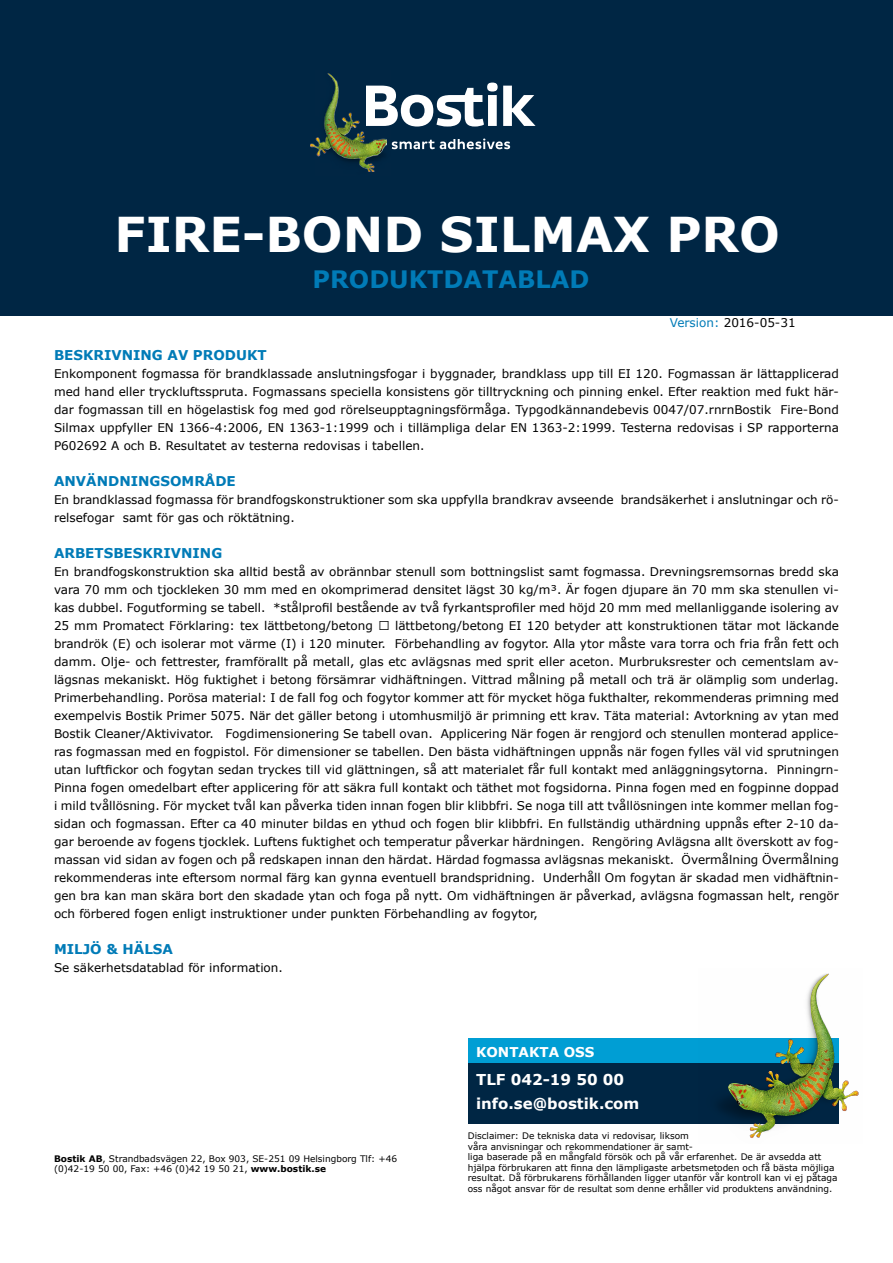
<style>
.page{position:relative;width:893px;height:1263px;background:#fff}
.page>*{position:absolute;margin:0;border:0;box-sizing:border-box;transform-origin:0 0}
.t1{font:700 48px "Verdana";color:#fff}
.t2{font:700 24px "Verdana";color:#007bb7}
.t3{font:700 23.55px "Verdana";color:#fff}
.t4{font:700 19.05px "Verdana";color:#fff}
.t5{font:700 15px/24px "Verdana";color:#fff}
.t6{font:700 13.5px "Verdana";color:#007bb7}
.t7{font:700 13.5px "Verdana";color:#fff}
.t8{font:12px/18px "Verdana";color:#000;text-align:justify}
.t9{font:9px/10.5px "Verdana";color:#000}
.s1{color:#007bb7}
.s2{font-weight:700}
</style>
<div class="page">
<div style="left:0;top:0;width:893px;height:316px;background:#002644"></div>
<img style="left:311px;top:73px;width:75px;height:98px">
<svg style="left:392px;top:139px;width:118px;height:10px"></svg>
<svg style="left:366px;top:83px;width:170px;height:44px"></svg>
<div style="left:469px;top:1038px;width:370px;height:26px;background:#009ed4"></div>
<div style="left:469px;top:1063px;width:370px;height:61px;background:#002644"></div>
<img style="left:719px;top:973px;width:140px;height:165px">
<h1 class="t1" style="left:115px;top:201px;width:667px">FIRE-BOND SILMAX PRO</h1>
<h2 class="t2" style="left:313px;top:262px;width:278px">PRODUKTDATABLAD</h2>
<p class="t8" style="left:670px;top:313px;width:127px"><span class="s1">Version:</span> 2016-05-31</p>
<p class="t6" style="left:54px;top:346px;width:214px">BESKRIVNING AV PRODUKT</p>
<p class="t8" style="left:54px;top:365px;width:786px">Enkomponent fogmassa för brandklassade anslutningsfogar i byggnader, brandklass upp till EI 120. Fogmassan är lättapplicerad med hand eller tryckluftsspruta. Fogmassans speciella konsistens gör tilltryckning och pinning enkel. Efter reaktion med fukt här&shy;dar fogmassan till en högelastisk fog med god rörelseupptagningsförmåga. Typgodkännandebevis 0047/07.rnrnBostik Fire-Bond Silmax uppfyller EN 1366-4:2006, EN 1363-1:1999 och i tillämpliga delar EN 1363-2:1999. Testerna redovisas i SP rapporterna P602692 A och B. Resultatet av testerna redovisas i tabellen.</p>
<p class="t6" style="left:54px;top:472px;width:183px">ANVÄNDNINGSOMRÅDE</p>
<p class="t8" style="left:54px;top:491px;width:786px">En brandklassad fogmassa för brandfogskonstruktioner som ska uppfylla brandkrav avseende brandsäkerhet i anslutningar och rö&shy;relsefogar samt för gas och röktätning.</p>
<p class="t6" style="left:54px;top:544px;width:170px">ARBETSBESKRIVNING</p>
<p class="t8" style="left:54px;top:563px;width:786px">En brandfogskonstruktion ska alltid bestå av obrännbar stenull som bottningslist samt fogmassa. Drevningsremsornas bredd ska vara 70 mm och tjockleken 30 mm med en okomprimerad densitet lägst 30 kg/m³. Är fogen djupare än 70 mm ska stenullen vi&shy;kas dubbel. Fogutforming se tabell. *stålprofil bestående av två fyrkantsprofiler med höjd 20 mm med mellanliggande isolering av 25 mm Promatect Förklaring: tex lättbetong/betong</p>
<p class="t8" style="left:54px;top:617px;width:786px;text-indent:341px">lättbetong/betong EI 120 betyder att konstruktionen tätar mot läckande brandrök (E) och isolerar mot värme (I) i 120 minuter. Förbehandling av fogytor. Alla ytor måste vara torra och fria från fett och damm. Olje- och fettrester, framförallt på metall, glas etc avlägsnas med sprit eller aceton. Murbruksrester och cementslam av&shy;lägsnas mekaniskt. Hög fuktighet i betong försämrar vidhäftningen. Vittrad målning på metall och trä är olämplig som underlag.<br>Primerbehandling. Porösa material: I de fall fog och fogytor kommer att för mycket höga fukthalter, rekommenderas primning med exempelvis Bostik Primer 5075. När det gäller betong i utomhusmiljö är primning ett krav. Täta material: Avtorkning av ytan med Bostik Cleaner/Aktivivator. Fogdimensionering Se tabell ovan. Applicering När fogen är rengjord och stenullen monterad applice&shy;ras fogmassan med en fogpistol. För dimensioner se tabellen. Den bästa vidhäftningen uppnås när fogen fylles väl vid sprutningen utan luftfickor och fogytan sedan tryckes till vid glättningen, så att materialet får full kontakt med anläggningsytorna. Pinningrn-Pinna fogen omedelbart efter applicering för att säkra full kontakt och täthet mot fogsidorna. Pinna fogen med en fogpinne doppad i mild tvållösning. För mycket tvål kan påverka tiden innan fogen blir klibbfri. Se noga till att tvållösningen inte kommer mellan fog&shy;sidan och fogmassan. Efter ca 40 minuter bildas en ythud och fogen blir klibbfri. En fullständig uthärdning uppnås efter 2-10 da&shy;gar beroende av fogens tjocklek. Luftens fuktighet och temperatur påverkar härdningen. Rengöring Avlägsna allt överskott av fog&shy;massan vid sidan av fogen och på redskapen innan den härdat. Härdad fogmassa avlägsnas mekaniskt. Övermålning Övermålning rekommenderas inte eftersom normal färg kan gynna eventuell brandspridning. Underhåll Om fogytan är skadad men vidhäftnin&shy;gen bra kan man skära bort den skadade ytan och foga på nytt. Om vidhäftningen är påverkad, avlägsna fogmassan helt, rengör och förbered fogen enligt instruktioner under punkten Förbehandling av fogytor,</p>
<p class="t6" style="left:54px;top:940px;width:121px">MILJÖ &amp; HÄLSA</p>
<p class="t8" style="left:54px;top:959px;width:230px">Se säkerhetsdatablad för information.</p>
<p class="t9" style="left:54px;top:1153px;width:345px"><span class="s2">Bostik AB</span>, Strandbadsvägen 22, Box 903, SE-251 09 Helsingborg Tlf: +46 (0)42-19 50 00, Fax: +46 (0)42 19 50 21, <span class="s2">www.bostik.se</span></p>
<p class="t7" style="left:476px;top:1042px;width:120px">KONTAKTA OSS</p>
<p class="t5" style="left:476px;top:1067px;width:165px">TLF 042-19 50 00 info.se@bostik.com</p>
<h3 class="t4" style="left:476px;top:1063px;width:118px">Smart help</h3>
<h3 class="t3" style="left:476px;top:1083px;width:219px">1-800-726-7845</h3>
<p class="t9" style="left:468px;top:1130px;width:371px">Disclaimer: De tekniska data vi redovisar, liksom<br>våra anvisningar och rekommendationer är samt-<br>liga baserade på en mångfald försök och på vår erfarenhet. De är avsedda att hjälpa förbrukaren att finna den lämpligaste arbetsmetoden och få bästa möjliga resultat. Då förbrukarens förhållanden ligger utanför vår kontroll kan vi ej påtaga oss något ansvar för de resultat som denne erhåller vid produktens användning.</p>
</div>
